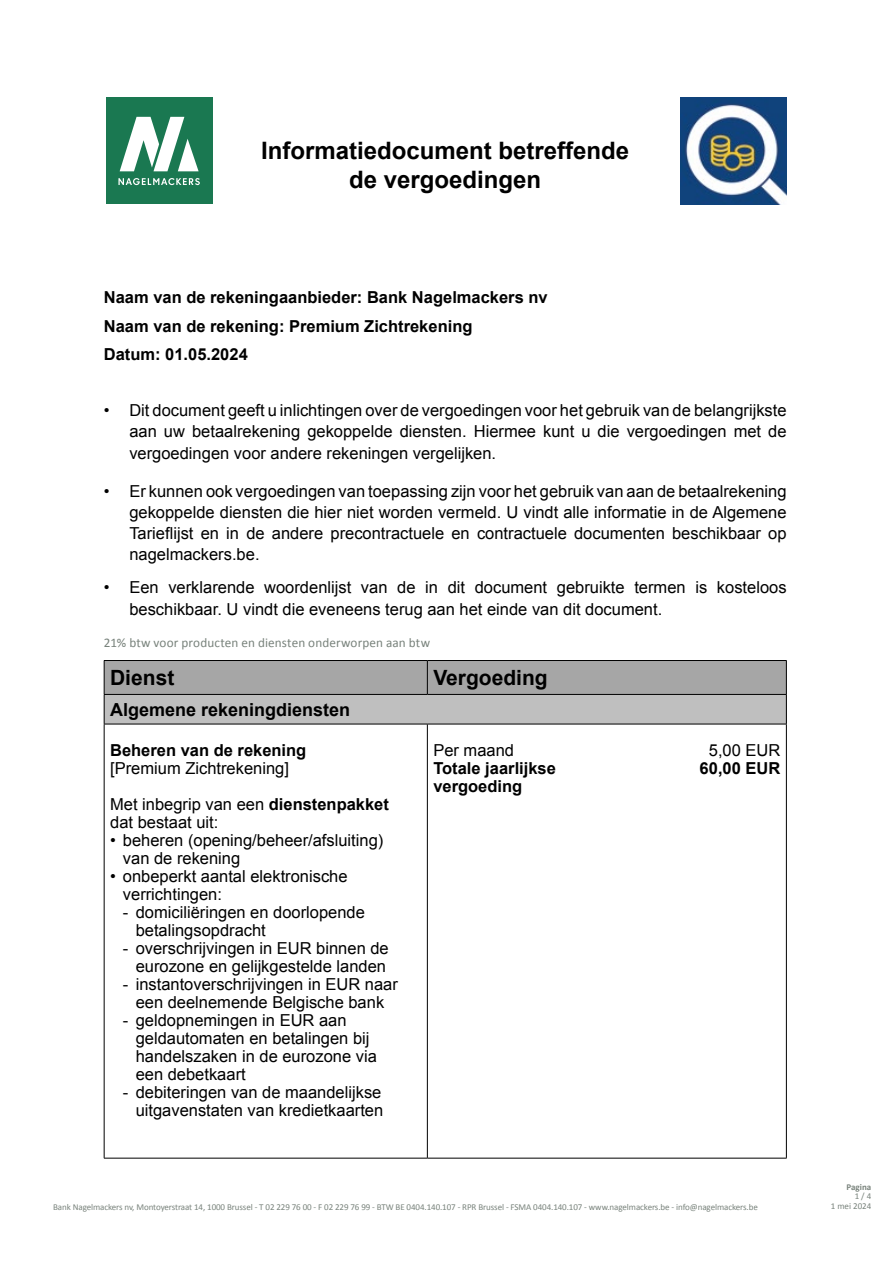
<style>
.page{position:relative;width:893px;height:1263px;background:#fff}
.page>*{position:absolute;margin:0;border:0;box-sizing:border-box;transform-origin:0 0}
.t1{font:700 24px/28.8px "Arial";color:#000;text-align:center}
.t2{font:700 21px "Arial";color:#000}
.t3{font:700 18px "Arial";color:#000}
.t4{font:16.5px/18px "Arial";color:#000}
.t5{font:700 16.5px/28.5px "Arial";color:#000}
.t6{font:13.2px "Calibri";letter-spacing:.01em;color:#79837c}
.t7{font:9px "Calibri";letter-spacing:-.01em;color:#79837c}
.t8{font:700 9px "Calibri";color:#79837c}
.s1{font-weight:700}
</style>
<div class="page">
<div style="left:106px;top:98px;width:106px;height:106px;background:#1a7851"></div>
<svg style="left:104px;top:660px;width:683px;height:64px;background:#aaa"></svg>
<hr style="left:104px;top:724px;width:323px;height:1px;background:#000">
<hr style="left:104px;top:724px;width:1px;height:434px;background:#000">
<hr style="left:427px;top:724px;width:360px;height:1px;background:#000">
<hr style="left:427px;top:724px;width:1px;height:434px;background:#000">
<hr style="left:786px;top:724px;width:1px;height:434px;background:#000">
<hr style="left:104px;top:1158px;width:323px;height:1px;background:#000">
<hr style="left:427px;top:1158px;width:360px;height:1px;background:#000">
<svg style="left:120px;top:117px;width:79px;height:54px"></svg>
<svg style="left:118px;top:178px;width:82px;height:7px"></svg>
<img style="left:680px;top:98px;width:107px;height:106px">
<h1 class="t1" style="left:261px;top:137px;width:370px">Informatiedocument betreffende de vergoedingen</h1>
<p class="t5" style="left:104px;top:284px;width:445px">Naam van de rekeningaanbieder: Bank Nagelmackers nv<br>Naam van de rekening: Premium Zichtrekening<br>Datum: 01.05.2024</p>
<p class="t4" style="left:104px;top:400px;width:684px;line-height:21px;text-align:right">• Dit document geeft u inlichtingen over de vergoedingen voor het gebruik van de belangrijkste aan uw betaalrekening gekoppelde diensten. Hiermee kunt u die vergoedingen met de</p>
<p class="t4" style="left:129px;top:445px;width:368px">vergoedingen voor andere rekeningen vergelijken.</p>
<p class="t4" style="left:129px;top:481px;width:659px;line-height:21px;text-align:justify;text-indent:-26px">• Er kunnen ook vergoedingen van toepassing zijn voor het gebruik van aan de betaalrekening gekoppelde diensten die hier niet worden vermeld. U vindt alle informatie in de Algemene Tarieflijst en in de andere precontractuele en contractuele documenten beschikbaar op nagelmackers.be.</p>
<p class="t4" style="left:129px;top:576px;width:659px;line-height:22.5px;text-indent:-26px">• Een verklarende woordenlijst van de in dit document gebruikte termen is kosteloos beschikbaar. U vindt die eveneens terug aan het einde van dit document.</p>
<p class="t6" style="left:104px;top:634px;width:328px">21% btw voor producten en diensten onderworpen aan btw</p>
<p class="t2" style="left:110px;top:664px;width:66px">Dienst</p>
<p class="t2" style="left:433px;top:664px;width:116px">Vergoeding</p>
<p class="t3" style="left:110px;top:698px;width:242px">Algemene rekeningdiensten</p>
<p class="t5" style="left:110px;top:737px;width:198px">Beheren van de rekening</p>
<p class="t4" style="left:110px;top:750px;width:280px;line-height:36px">[Premium Zichtrekening]<br>Met inbegrip van een <span class="s1">dienstenpakket</span></p>
<p class="t4" style="left:110px;top:813px;width:110px">dat bestaat uit:</p>
<p class="t4" style="left:123px;top:831px;width:262px;text-indent:-13px">• beheren (opening/beheer/afsluiting) van de rekening</p>
<p class="t4" style="left:123px;top:867px;width:226px;text-indent:-13px">• onbeperkt aantal elektronische verrichtingen:</p>
<p class="t4" style="left:136px;top:903px;width:231px;text-indent:-13px">- domiciliëringen en doorlopende betalingsopdracht</p>
<p class="t4" style="left:123px;top:939px;width:267px;text-align:right">- overschrijvingen in EUR binnen de eurozone en gelijkgestelde landen</p>
<p class="t4" style="left:123px;top:975px;width:277px;text-align:center">- instantoverschrijvingen in EUR naar een deelnemende Belgische bank</p>
<p class="t4" style="left:136px;top:1011px;width:243px;text-indent:-13px">- geldopnemingen in EUR aan geldautomaten en betalingen bij handelszaken in de eurozone via een debetkaart</p>
<p class="t4" style="left:123px;top:1083px;width:262px;text-align:right">- debiteringen van de maandelijkse uitgavenstaten van kredietkaarten</p>
<p class="t4" style="left:433px;top:741px;width:82px">Per maand</p>
<p class="t4" style="left:709px;top:741px;width:73px">5,00 EUR</p>
<p class="t5" style="left:433px;top:755px;width:124px">Totale jaarlijkse</p>
<p class="t5" style="left:700px;top:755px;width:82px">60,00 EUR</p>
<p class="t5" style="left:433px;top:773px;width:90px">vergoeding</p>
<p class="t8" style="left:846px;top:1180px;width:26px">Pagina</p>
<p class="t7" style="left:855px;top:1190px;width:18px">1 / 4</p>
<p class="t7" style="left:53px;top:1200px;width:706px">Bank Nagelmackers nv, Montoyerstraat 14, 1000 Brussel - T 02 229 76 00 - F 02 229 76 99 - BTW BE 0404.140.107 - RPR Brussel - FSMA 0404.140.107 - www.nagelmackers.be - info@nagelmackers.be</p>
<p class="t7" style="left:831px;top:1199px;width:42px">1 mei 2024</p>
</div>
